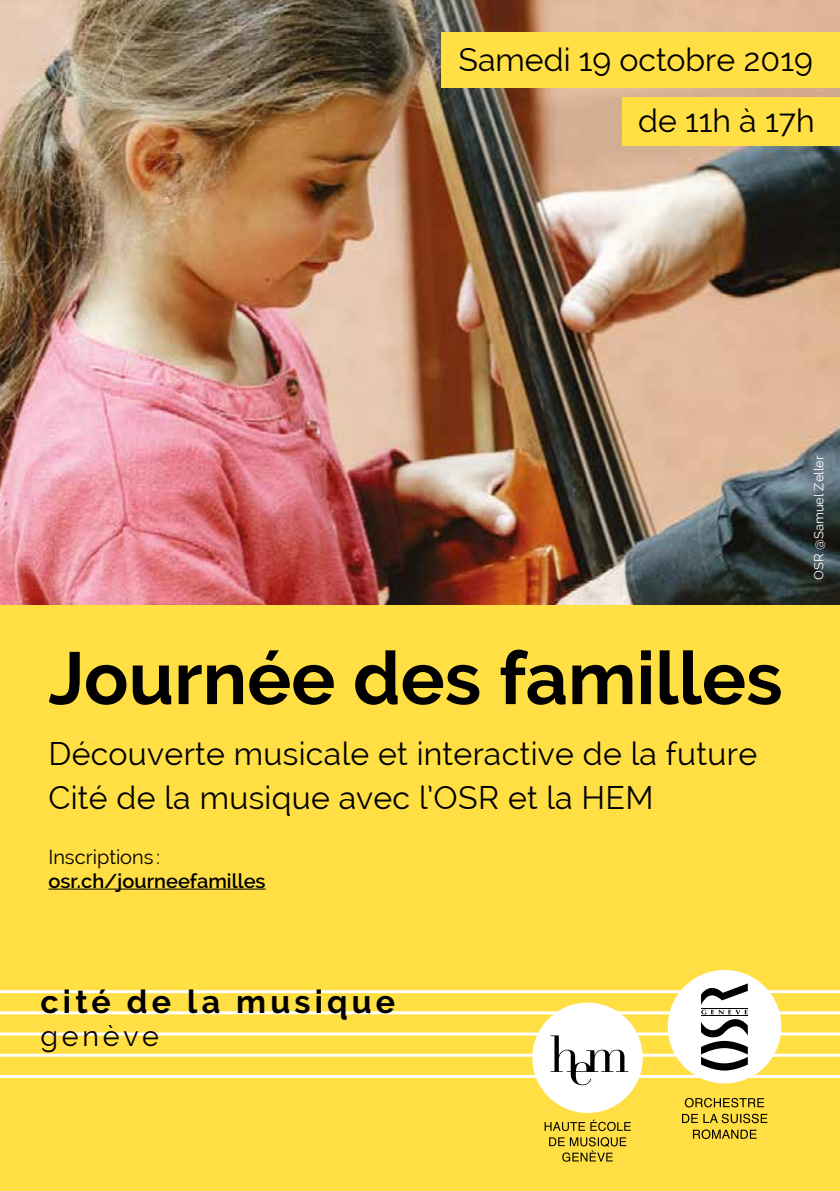
<style>
.page{position:relative;width:840px;height:1191px;background:#fff}
.page>*{position:absolute;margin:0;border:0;box-sizing:border-box;transform-origin:0 0}
.t1{font:700 73.6px "Raleway";color:#000}
.t2{font:700 32.2px "Raleway";letter-spacing:.13em;color:#000}
.t3{font:32px/44px "Raleway";letter-spacing:.01em;color:#000}
.t4{font:28.6px "Raleway";letter-spacing:.13em;color:#000}
.t5{font:600 20px "Raleway";color:#000}
.t6{font:20px "Raleway";color:#000}
.t7{font:13px "Raleway";color:#fff}
</style>
<div class="page">
<div style="left:0;top:0;width:839px;height:1191px;background:#ffdf43"></div>
<hr style="left:48px;top:888px;width:217px;height:1px;background:#000">
<img style="left:0;top:0;width:839px;height:605px">
<hr style="left:0;top:1075px;width:839px;height:3px;background:#fff">
<hr style="left:0;top:1053px;width:839px;height:3px;background:#fff">
<hr style="left:0;top:1032px;width:839px;height:3px;background:#fff">
<hr style="left:0;top:1011px;width:839px;height:3px;background:#fff">
<hr style="left:0;top:990px;width:839px;height:3px;background:#fff">
<div style="left:532px;top:1002px;width:110px;height:111px;background:#fff;border-radius:50%"></div>
<svg style="left:550px;top:1035px;width:78px;height:50px"></svg>
<svg style="left:549px;top:1137px;width:77px;height:24px"></svg>
<svg style="left:544px;top:1119px;width:86px;height:12px"></svg>
<svg style="left:693px;top:1129px;width:63px;height:10px"></svg>
<svg style="left:682px;top:1113px;width:85px;height:10px"></svg>
<svg style="left:684px;top:1097px;width:79px;height:10px"></svg>
<div style="left:667px;top:970px;width:113px;height:113px;background:#fff;border-radius:50%"></div>
<svg style="left:701px;top:983px;width:46px;height:87px"></svg>
<div style="left:441px;top:33px;width:398px;height:55px;background:#ffdf43"></div>
<div style="left:622px;top:98px;width:217px;height:48px;background:#ffdf43"></div>
<p class="t3" style="left:458px;top:30px;width:357px;line-height:60.4px;text-align:right">Samedi 19 octobre 2019 de 11h à 17h</p>
<h1 class="t1" style="left:48px;top:636px;width:735px">Journée des familles</h1>
<p class="t3" style="left:48px;top:731px;width:710px">Découverte musicale et interactive de la future<br>Cité de la musique avec l’OSR et la HEM</p>
<p class="t6" style="left:48px;top:845px;width:113px">Inscriptions :</p>
<p class="t5" style="left:48px;top:869px;width:218px">osr.ch/journeefamilles</p>
<p class="t7" style="left:811px;top:579px;width:125px;rotate:-90deg">OSR @Samuel Zeller</p>
<p class="t2" style="left:41px;top:983px;width:356px">cité de la musique</p>
<p class="t4" style="left:41px;top:1019px;width:120px">genève</p>
</div>
